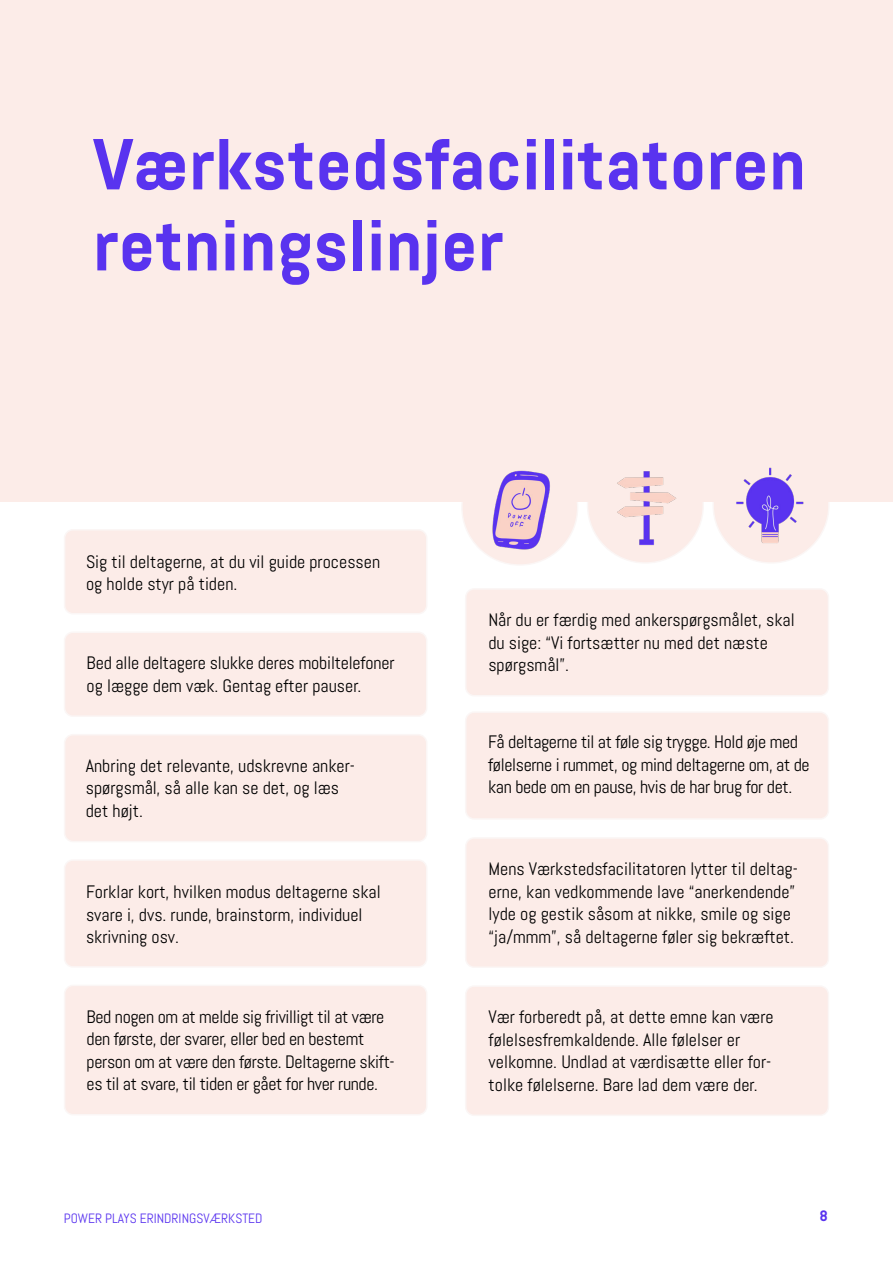
<style>
.page{position:relative;width:893px;height:1263px;background:#fff}
.page>*{position:absolute;margin:0;border:0;box-sizing:border-box;transform-origin:0 0}
.t1{font:700 72px/81px "Abel Pro";color:#5933ef}
.t2{font:18px/22.5px "Abel";color:#000}
.t3{font:18px/22.5px "Abel";letter-spacing:-.02em;color:#000}
.t4{font:700 15px "Abel Pro";color:#5933ef}
.t5{font:13.5px "Abel";color:#5933ef}
</style>
<div class="page">
<div style="left:466px;top:838px;width:362px;height:129px;background:#fcece8;border-radius:9px"></div>
<div style="left:465px;top:837px;width:364px;height:131px;border:2px solid #fbf6f5;border-radius:9px"></div>
<div style="left:466px;top:986px;width:362px;height:129px;background:#fcece8;border-radius:9px"></div>
<div style="left:465px;top:985px;width:364px;height:131px;border:2px solid #fbf6f5;border-radius:9px"></div>
<div style="left:466px;top:589px;width:362px;height:107px;background:#fcece8;border-radius:9px"></div>
<div style="left:465px;top:588px;width:364px;height:108px;border:2px solid #fbf6f5;border-radius:9px"></div>
<div style="left:466px;top:712px;width:362px;height:107px;background:#fcece8;border-radius:9px"></div>
<div style="left:465px;top:711px;width:364px;height:109px;border:2px solid #fbf6f5;border-radius:9px"></div>
<div style="left:462px;top:449px;width:116px;height:116px;background:#fcece8;border-radius:50%"></div>
<div style="left:587px;top:447px;width:116px;height:116px;background:#fcece8;border-radius:50%"></div>
<div style="left:713px;top:447px;width:116px;height:116px;background:#fcece8;border-radius:50%"></div>
<div style="left:0;top:0;width:893px;height:502px;background:#fcece8"></div>
<div style="left:65px;top:530px;width:362px;height:84px;background:#fcece8;border-radius:9px"></div>
<div style="left:64px;top:529px;width:363px;height:85px;border:2px solid #fbf6f5;border-radius:9px"></div>
<div style="left:65px;top:735px;width:362px;height:106px;background:#fcece8;border-radius:9px"></div>
<div style="left:64px;top:734px;width:363px;height:108px;border:2px solid #fbf6f5;border-radius:9px"></div>
<div style="left:65px;top:985px;width:362px;height:130px;background:#fcece8;border-radius:9px"></div>
<div style="left:64px;top:985px;width:363px;height:130px;border:2px solid #fbf6f5;border-radius:9px"></div>
<div style="left:65px;top:860px;width:362px;height:107px;background:#fcece8;border-radius:9px"></div>
<div style="left:64px;top:859px;width:363px;height:109px;border:2px solid #fbf6f5;border-radius:9px"></div>
<div style="left:65px;top:632px;width:362px;height:84px;background:#fcece8;border-radius:9px"></div>
<div style="left:64px;top:631px;width:363px;height:86px;border:2px solid #fbf6f5;border-radius:9px"></div>
<img style="left:492px;top:470px;width:70px;height:79px">
<img style="left:608px;top:471px;width:81px;height:80px">
<img style="left:736px;top:467px;width:68px;height:76px">
<h1 class="t1" style="left:93px;top:125px;width:715px">Værkstedsfacilitatoren retningslinjer</h1>
<p class="t2" style="left:86px;top:550px;width:296px">Sig til deltagerne, at du vil guide processen og holde styr på tiden.</p>
<p class="t2" style="left:87px;top:652px;width:310px">Bed alle deltagere slukke deres mobiltelefoner og lægge dem væk. Gentag efter pauser.</p>
<p class="t2" style="left:86px;top:754px;width:271px">Anbring det relevante, udskrevne anker&shy;spørgsmål, så alle kan se det, og læs det højt.</p>
<p class="t2" style="left:86px;top:881px;width:296px">Forklar kort, hvilken modus deltagerne skal svare i, dvs. runde, brainstorm, individuel skrivning osv.</p>
<p class="t3" style="left:87px;top:1005px;width:310px">Bed nogen om at melde sig frivilligt til at være den første, der svarer, eller bed en bestemt person om at være den første. Deltagerne skift&shy;es til at svare, til tiden er gået for hver runde.</p>
<p class="t2" style="left:488px;top:609px;width:308px">Når du er færdig med ankerspørgsmålet, skal du sige: “Vi fortsætter nu med det næste spørgsmål”.</p>
<p class="t3" style="left:488px;top:731px;width:323px">Få deltagerne til at føle sig trygge. Hold øje med følelserne i rummet, og mind deltagerne om, at de kan bede om en pause, hvis de har brug for det.</p>
<p class="t2" style="left:489px;top:858px;width:311px">Mens Værkstedsfacilitatoren lytter til deltag&shy;erne, kan vedkommende lave “anerkendende” lyde og gestik såsom at nikke, smile og sige “ja/mmm”, så deltagerne føler sig bekræftet.</p>
<p class="t2" style="left:489px;top:1006px;width:287px">Vær forberedt på, at dette emne kan være følelsesfremkaldende. Alle følelser er velkomne. Undlad at værdisætte eller for&shy;tolke følelserne. Bare lad dem være der.</p>
<p class="t5" style="left:64px;top:1210px;width:200px">POWER PLAYS ERINDRINGSVÆRKSTED</p>
<p class="t4" style="left:820px;top:1205px;width:10px">8</p>
</div>
